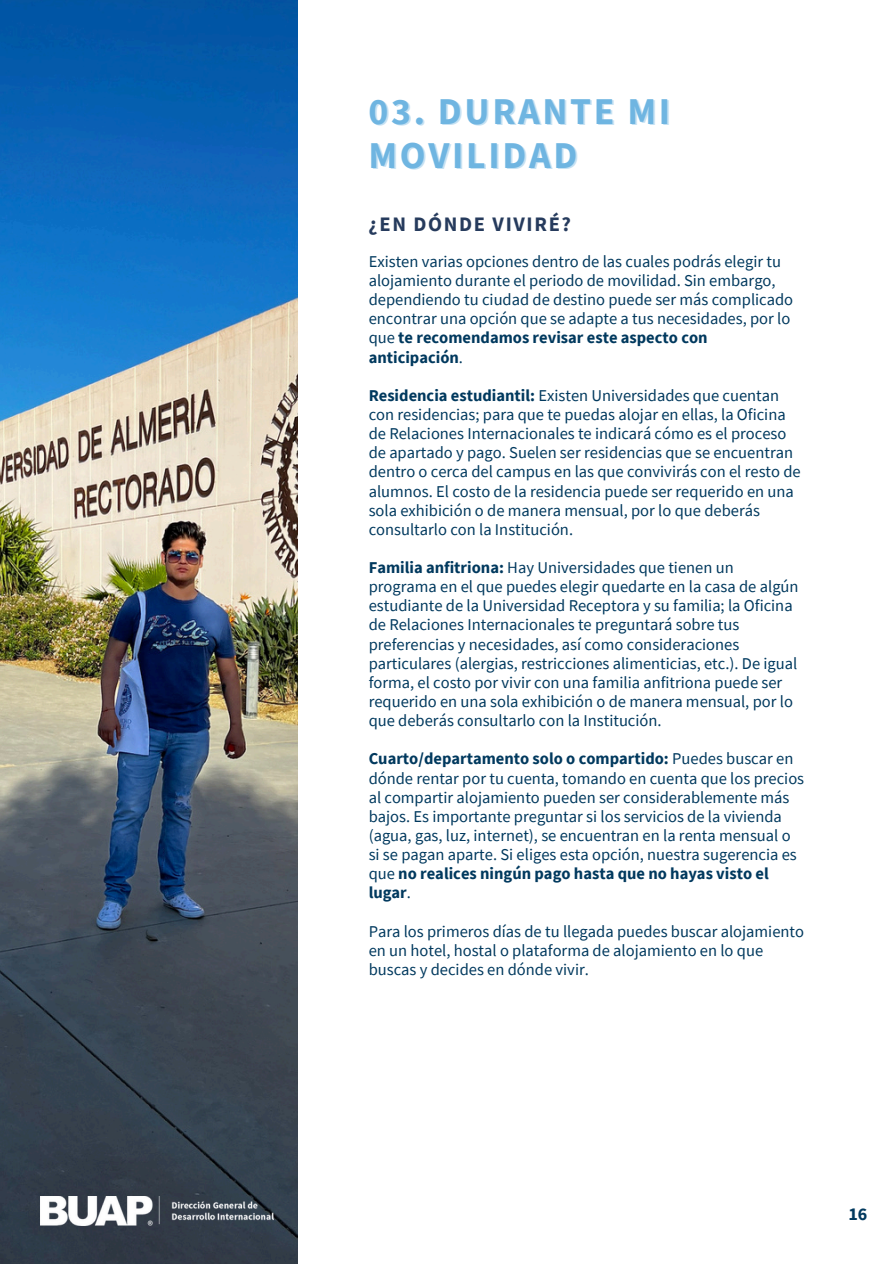
<style>
.page{position:relative;width:894px;height:1264px;background:#fff}
.page>*{position:absolute;margin:0;border:0;box-sizing:border-box;transform-origin:0 0}
.t1{font:700 37.8px "Source Sans Pro";letter-spacing:.07em;color:#6fb5e1}
.t2{font:700 20.55px "Source Sans Pro";letter-spacing:.08em;color:#263b5d}
.t3{font:700 18px "Source Sans Pro";color:#01395e}
.t4{font:16.5px/19.2px "Source Sans Pro";color:#01395e}
.s1{font-weight:700}
</style>
<div class="page">
<img style="left:0;top:0;width:297px;height:1263px">
<img style="left:41px;top:1196px;width:233px;height:29px">
<h1 class="t1" style="left:368px;top:86px;width:303px">03. DURANTE MI</h1>
<h2 class="t1" style="left:368px;top:130px;width:210px">MOVILIDAD</h2>
<p class="t2" style="left:368px;top:211px;width:204px">¿EN DÓNDE VIVIRÉ?</p>
<p class="t4" style="left:368px;top:251px;width:426px">Existen varias opciones dentro de las cuales podrás elegir tu alojamiento durante el periodo de movilidad. Sin embargo, dependiendo tu ciudad de destino puede ser más complicado encontrar una opción que se adapte a tus necesidades, por lo que <span class="s1">te recomendamos revisar este aspecto con anticipación</span>.</p>
<p class="t4" style="left:368px;top:385px;width:433px"><span class="s1">Residencia estudiantil:</span> Existen Universidades que cuentan con residencias; para que te puedas alojar en ellas, la Oficina de Relaciones Internacionales te indicará cómo es el proceso de apartado y pago. Suelen ser residencias que se encuentran dentro o cerca del campus en las que convivirás con el resto de alumnos. El costo de la residencia puede ser requerido en una sola exhibición o de manera mensual, por lo que deberás consultarlo con la Institución.</p>
<p class="t4" style="left:368px;top:557px;width:431px"><span class="s1">Familia anfitriona:</span> Hay Universidades que tienen un programa en el que puedes elegir quedarte en la casa de algún estudiante de la Universidad Receptora y su familia; la Oficina de Relaciones Internacionales te preguntará sobre tus preferencias y necesidades, así como consideraciones particulares (alergias, restricciones alimenticias, etc.). De igual forma, el costo por vivir con una familia anfitriona puede ser requerido en una sola exhibición o de manera mensual, por lo que deberás consultarlo con la Institución.</p>
<p class="t4" style="left:368px;top:749px;width:437px"><span class="s1">Cuarto/departamento solo o compartido:</span> Puedes buscar en dónde rentar por tu cuenta, tomando en cuenta que los precios al compartir alojamiento pueden ser considerablemente más bajos. Es importante preguntar si los servicios de la vivienda (agua, gas, luz, internet), se encuentran en la renta mensual o si se pagan aparte. Si eliges esta opción, nuestra sugerencia es que <span class="s1">no realices ningún pago hasta que no hayas visto el lugar</span>.</p>
<p class="t4" style="left:368px;top:921px;width:437px">Para los primeros días de tu llegada puedes buscar alojamiento en un hotel, hostal o plataforma de alojamiento en lo que buscas y decides en dónde vivir.</p>
<p class="t3" style="left:848px;top:1202px;width:21px">16</p>
</div>
